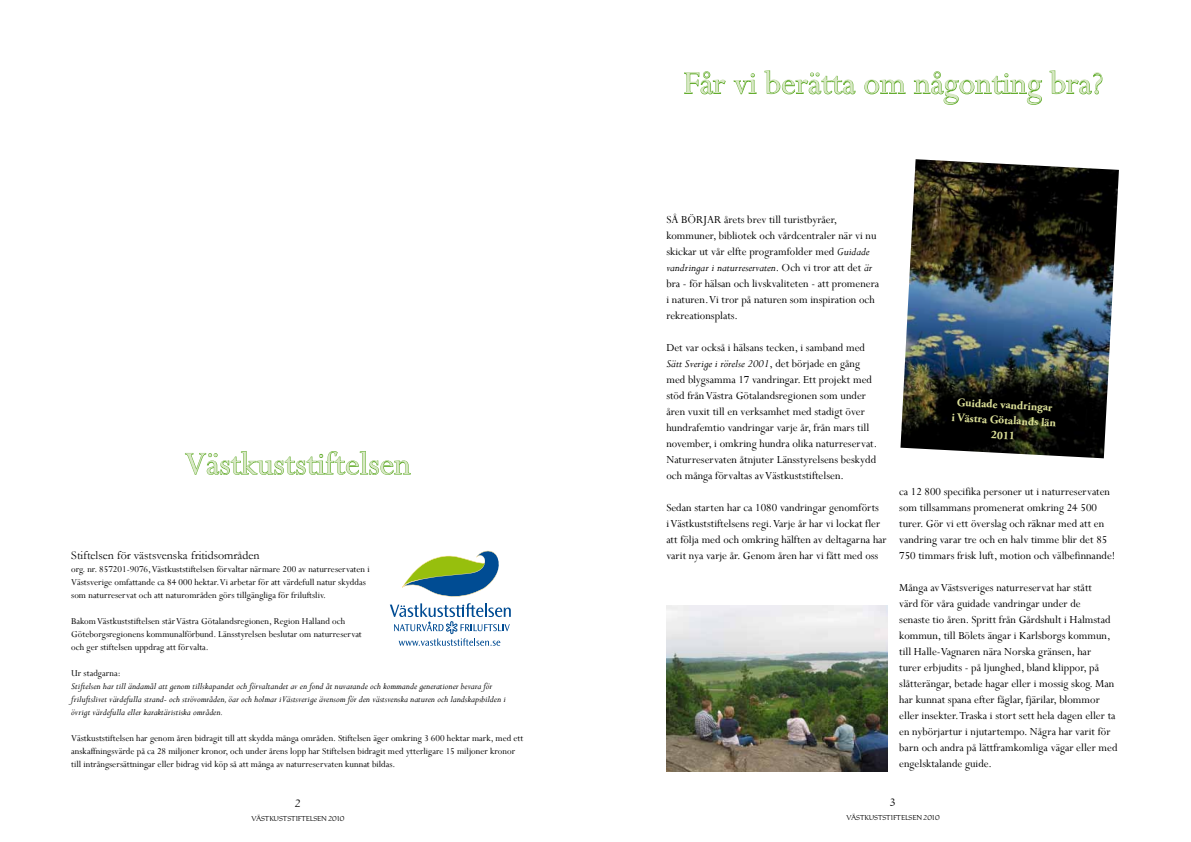
<style>
.page{position:relative;width:1191px;height:842px;background:#fff}
.page>*{position:absolute;margin:0;border:0;box-sizing:border-box;transform-origin:0 0}
.t1{font:36px "Perpetua";color:#d8e8c5}
.t2{font:12px/16px "Perpetua";color:#000}
.t3{font:12px "Garamond";color:#000}
.t4{font:12px "Stockholm Std";color:#000}
.t5{font:700 11.6px/15.3px "Adobe Garamond Pro";color:#dce098;text-align:center}
.t6{font:10px/13px "Perpetua";color:#000}
.t7{font:italic 10px/13px "Perpetua";color:#000}
.t8{font:8px "Stockholm Std";color:#000}
.s1{font-style:italic}
</style>
<div class="page">
<svg style="left:185px;top:451px;width:226px;height:24px"></svg>
<svg style="left:402px;top:551px;width:97px;height:46px"></svg>
<svg style="left:390px;top:603px;width:121px;height:43px"></svg>
<img style="left:900px;top:159px;width:219px;height:299px">
<svg style="left:684px;top:71px;width:42px;height:24px"></svg>
<svg style="left:733px;top:73px;width:24px;height:22px"></svg>
<svg style="left:764px;top:70px;width:92px;height:25px"></svg>
<svg style="left:864px;top:79px;width:42px;height:16px"></svg>
<svg style="left:913px;top:71px;width:129px;height:34px"></svg>
<svg style="left:1049px;top:70px;width:54px;height:25px"></svg>
<img style="left:666px;top:605px;width:221px;height:166px">
<h1 class="t1" style="left:185px;top:441px;width:227px">Västkuststiftelsen</h1>
<p class="t3" style="left:71px;top:547px;width:190px">Stiftelsen för västsvenska fritidsområden</p>
<p class="t6" style="left:71px;top:562px;width:300px">org. nr. 857201-9076, Västkuststiftelsen förvaltar närmare 200 av naturreservaten i<br>Västsverige omfattande ca 84 000 hektar. Vi arbetar för att värdefull natur skyddas som naturreservat och att naturområden görs tillgängliga för friluftsliv.</p>
<p class="t6" style="left:71px;top:614px;width:292px">Bakom Västkuststiftelsen står Västra Götalandsregionen, Region Halland och<br>Göteborgsregionens kommunalförbund. Länsstyrelsen beslutar om naturreservat och ger stiftelsen uppdrag att förvalta.</p>
<p class="t6" style="left:71px;top:666px;width:51px">Ur stadgarna:</p>
<p class="t7" style="left:71px;top:679px;width:436px">Stiftelsen har till ändamål att genom tillskapandet och förvaltandet av en fond åt nuvarande och kommande generationer bevara för friluftslivet värdefulla strand- och strövområden, öar och holmar i Västsverige ävensom för den västsvenska naturen och landskapsbilden i övrigt värdefulla eller karaktäristiska områden.</p>
<p class="t6" style="left:71px;top:731px;width:454px">Västkuststiftelsen har genom åren bidragit till att skydda många områden. Stiftelsen äger omkring 3 600 hektar mark, med ett anskaffningsvärde på ca 28 miljoner kronor, och under årens lopp har Stiftelsen bidragit med ytterligare 15 miljoner kronor till intrångsersättningar eller bidrag vid köp så att många av naturreservaten kunnat bildas.</p>
<p class="t4" style="left:295px;top:797px;width:7px">2</p>
<p class="t8" style="left:251px;top:814px;width:95px">VÄSTKUSTSTIFTELSEN 2010</p>
<h1 class="t1" style="left:683px;top:60px;width:421px">Får vi berätta om någonting bra?</h1>
<p class="t2" style="left:666px;top:212px;width:214px">SÅ BÖRJAR årets brev till turistbyråer, kommuner, bibliotek och vårdcentraler när vi nu skickar ut vår elfte programfolder med <span class="s1">Guidade vandringar i naturreservaten</span>. Och vi tror att det <span class="s1">är </span>bra - för hälsan och livskvaliteten - att promenera i naturen. Vi tror på naturen som inspiration och rekreationsplats.</p>
<p class="t2" style="left:666px;top:340px;width:212px">Det var också i hälsans tecken, i samband med <span class="s1">Sätt Sverige i rörelse 2001</span>, det började en gång med blygsamma 17 vandringar. Ett projekt med stöd från Västra Götalandsregionen som under åren vuxit till en verksamhet med stadigt över hundrafemtio vandringar varje år, från mars till november, i omkring hundra olika naturreservat.<br>Naturreservaten åtnjuter Länsstyrelsens beskydd och många förvaltas av Västkuststiftelsen.</p>
<p class="t2" style="left:666px;top:499px;width:222px">Sedan starten har ca 1080 vandringar genomförts<br>i Västkuststiftelsens regi. Varje år har vi lockat fler att följa med och omkring hälften av deltagarna har varit nya varje år. Genom åren har vi fått med oss</p>
<p class="t5" style="left:953px;top:394px;width:106px;rotate:3deg">Guidade vandringar<br>i Västra Götalands län<br>2011</p>
<p class="t2" style="left:899px;top:483px;width:218px">ca 12 800 specifika personer ut i naturreservaten som tillsammans promenerat omkring 24 500 turer. Gör vi ett överslag och räknar med att en vandring varar tre och en halv timme blir det 85<br>750 timmars frisk luft, motion och välbefinnande!</p>
<p class="t2" style="left:899px;top:579px;width:220px">Många av Västsveriges naturreservat har stått<br>värd för våra guidade vandringar under de<br>senaste tio åren. Spritt från Gårdshult i Halmstad kommun, till Bölets ängar i Karlsborgs kommun, till Halle‑Vagnaren nära Norska gränsen, har<br>turer erbjudits - på ljunghed, bland klippor, på slåtterängar, betade hagar eller i mossig skog. Man har kunnat spana efter fåglar, fjärilar, blommor eller insekter. Traska i stort sett hela dagen eller ta en nybörjartur i njutartempo. Några har varit för barn och andra på lättframkomliga vägar eller med engelsktalande guide.</p>
<p class="t4" style="left:890px;top:796px;width:7px">3</p>
<p class="t8" style="left:846px;top:813px;width:95px">VÄSTKUSTSTIFTELSEN 2010</p>
</div>
